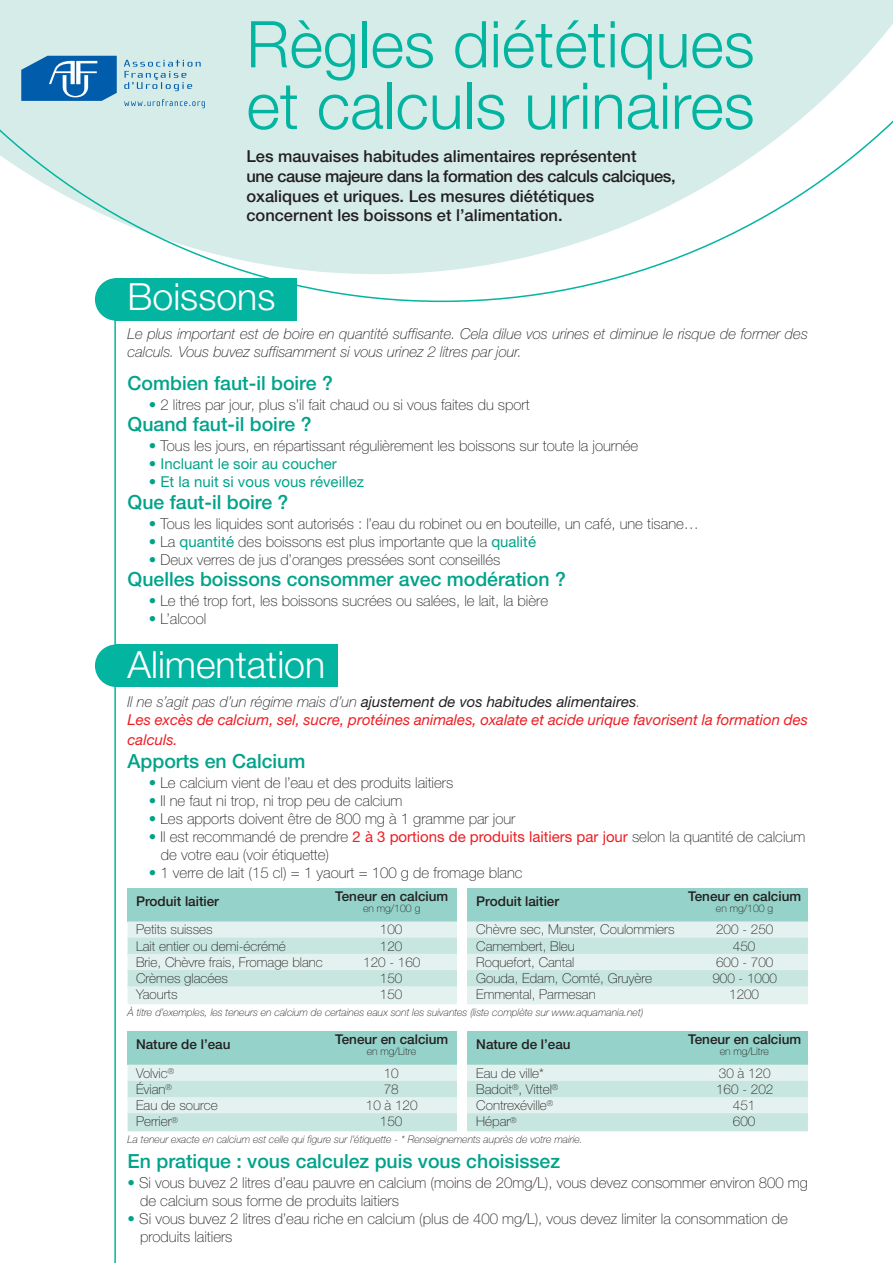
<style>
.page{position:relative;width:893px;height:1263px;background:#fff}
.page>*{position:absolute;margin:0;border:0;box-sizing:border-box;transform-origin:0 0}
.t1{font:300 64.5px/61.5px "Helvetica Neue";color:#03b4a1}
.t2{font:300 37.5px "Helvetica Neue";color:#fff}
.t3{font:500 19.5px "Helvetica Neue";color:#00a38a}
.t4{font:500 16.5px/19.8px "Helvetica Neue";color:#231f20}
.t5{font:100 15px/18px "Helvetica Neue";color:#231f20}
.t6{font:italic 15px/18px "Helvetica Neue";color:#ee1d23}
.t7{font:italic 100 15px/18px "Helvetica Neue";color:#231f20}
.t8{font:15px "Helvetica Neue";color:#00a38a}
.t9{font:100 13.5px "Helvetica Neue";color:#231f20}
.t10{font:500 13.5px "Helvetica Neue";color:#231f20}
.t11{font:italic 100 10.5px "Helvetica Neue";color:#231f20}
.t12{font:100 10.5px "Helvetica Neue";color:#231f20}
.s1{color:#00a38a}
.s2{font-weight:100}
.s3{font-weight:400;color:#00a38a}
.s4{font-weight:100;color:#231f20}
.s5{color:#231f20}
.s6{font-weight:400;color:#ee1d23}
</style>
<div class="page">
<div style="left:95px;top:644px;width:42px;height:43px;background:#03b4a1;border-radius:50%"></div>
<div style="left:116px;top:644px;width:222px;height:43px;background:#03b4a1"></div>
<div style="left:95px;top:278px;width:42px;height:43px;background:#03b4a1;border-radius:50%"></div>
<div style="left:116px;top:278px;width:181px;height:43px;background:#03b4a1"></div>
<div style="left:128px;top:888px;width:680px;height:33px;background:#95d2c9"></div>
<svg style="left:0;top:0;width:893px;height:302px"></svg>
<div style="left:128px;top:921px;width:680px;height:18px;background:#e3f2ef"></div>
<div style="left:128px;top:938px;width:680px;height:18px;background:#c8e6e0"></div>
<div style="left:128px;top:954px;width:680px;height:18px;background:#e3f2ef"></div>
<div style="left:128px;top:970px;width:680px;height:18px;background:#c8e6e0"></div>
<div style="left:128px;top:986px;width:680px;height:18px;background:#e3f2ef"></div>
<div style="left:457px;top:884px;width:10px;height:122px;background:#fff"></div>
<div style="left:128px;top:1032px;width:680px;height:33px;background:#95d2c9"></div>
<div style="left:128px;top:1065px;width:680px;height:18px;background:#e3f2ef"></div>
<div style="left:128px;top:1081px;width:680px;height:18px;background:#c8e6e0"></div>
<div style="left:128px;top:1097px;width:680px;height:18px;background:#e3f2ef"></div>
<div style="left:128px;top:1113px;width:680px;height:18px;background:#c8e6e0"></div>
<div style="left:457px;top:1027px;width:10px;height:122px;background:#fff"></div>
<hr style="left:114px;top:295px;width:2px;height:968px;background:#03b4a1">
<svg style="left:124px;top:99px;width:81px;height:9px"></svg>
<svg style="left:124px;top:60px;width:77px;height:31px;background:#b7d7df"></svg>
<svg style="left:21px;top:56px;width:96px;height:45px;background:#2d79b9"></svg>
<h1 class="t1" style="left:246px;top:20px;width:510px">Règles diététiques et calculs urinaires</h1>
<p class="t4" style="left:246px;top:148px;width:431px">Les mauvaises habitudes alimentaires représentent<br>une cause majeure dans la formation des calculs calciques, oxaliques et uriques. Les mesures diététiques concernent les boissons et l’alimentation.</p>
<h2 class="t2" style="left:128px;top:283px;width:149px">Boissons</h2>
<p class="t7" style="left:128px;top:326px;width:682px">Le plus important est de boire en quantité suffisante. Cela dilue vos urines et diminue le risque de former des calculs. Vous buvez suffisamment si vous urinez 2 litres par jour.</p>
<h3 class="t3" style="left:128px;top:376px;width:207px">Combien faut-il boire ?</h3>
<p class="t5" style="left:149px;top:397px;width:382px"><span class="s1">•</span> 2 litres par jour, plus s’il fait chaud ou si vous faites du sport</p>
<h3 class="t3" style="left:128px;top:417px;width:186px">Quand faut-il boire ?</h3>
<p class="t5" style="left:149px;top:438px;width:491px"><span class="s1">•</span> Tous les jours, en répartissant régulièrement les boissons sur toute la journée</p>
<p class="t8" style="left:149px;top:459px;width:189px"><span class="s2">•</span> Incluant le soir au coucher</p>
<p class="t8" style="left:149px;top:477px;width:217px"><span class="s2">•</span> Et la nuit si vous vous réveillez</p>
<h3 class="t3" style="left:128px;top:495px;width:162px">Que faut-il boire ?</h3>
<p class="t5" style="left:149px;top:516px;width:552px"><span class="s1">•</span> Tous les liquides sont autorisés : l’eau du robinet ou en bouteille, un café, une tisane…</p>
<p class="t5" style="left:149px;top:534px;width:389px"><span class="s1">•</span> La <span class="s3">quantité</span> des boissons est plus importante que la <span class="s3">qualité</span></p>
<p class="t5" style="left:149px;top:552px;width:353px"><span class="s1">•</span> Deux verres de jus d’oranges pressées sont conseillés</p>
<h3 class="t3" style="left:128px;top:572px;width:440px">Quelles boissons consommer avec modération ?</h3>
<p class="t5" style="left:149px;top:593px;width:401px"><span class="s1">•</span> Le thé trop fort, les boissons sucrées ou salées, le lait, la bière</p>
<p class="t5" style="left:149px;top:611px;width:59px"><span class="s1">•</span> L’alcool</p>
<h2 class="t2" style="left:128px;top:651px;width:199px">Alimentation</h2>
<p class="t6" style="left:128px;top:694px;width:682px"><span class="s4">Il ne s’agit pas d’un régime mais d’un</span> <span class="s5">ajustement de vos habitudes alimentaires</span><span class="s4">.<br></span>Les excès de calcium, sel, sucre, protéines animales, oxalate et acide urique favorisent la formation des</p>
<p class="t6" style="left:128px;top:732px;width:52px">calculs.</p>
<h3 class="t3" style="left:128px;top:754px;width:179px">Apports en Calcium</h3>
<p class="t5" style="left:149px;top:775px;width:306px"><span class="s1">•</span> Le calcium vient de l’eau et des produits laitiers</p>
<p class="t5" style="left:149px;top:793px;width:255px"><span class="s1">•</span> Il ne faut ni trop, ni trop peu de calcium</p>
<p class="t5" style="left:149px;top:811px;width:368px"><span class="s1">•</span> Les apports doivent être de 800 mg à 1 gramme par jour</p>
<p class="t5" style="left:161px;top:829px;width:646px;text-indent:-12px"><span class="s1">•</span> Il est recommandé de prendre <span class="s6">2 à 3 portions de produits laitiers par jour</span> selon la quantité de calcium de votre eau (voir étiquette)</p>
<p class="t5" style="left:149px;top:865px;width:375px"><span class="s1">•</span> 1 verre de lait (15 cl) = 1 yaourt = 100 g de fromage blanc</p>
<p class="t10" style="left:136px;top:896px;width:84px">Produit laitier</p>
<p class="t10" style="left:335px;top:891px;width:114px">Teneur en calcium</p>
<p class="t10" style="left:476px;top:896px;width:84px">Produit laitier</p>
<p class="t10" style="left:688px;top:891px;width:114px">Teneur en calcium</p>
<p class="t12" style="left:363px;top:905px;width:59px">en mg/100 g</p>
<p class="t12" style="left:716px;top:905px;width:59px">en mg/100 g</p>
<p class="t9" style="left:136px;top:925px;width:78px">Petits suisses</p>
<p class="t9" style="left:380px;top:925px;width:24px">100</p>
<p class="t9" style="left:476px;top:925px;width:200px">Chèvre sec, Munster, Coulommiers</p>
<p class="t9" style="left:716px;top:925px;width:59px">200 - 250</p>
<p class="t9" style="left:136px;top:941px;width:151px">Lait entier ou demi-écrémé</p>
<p class="t9" style="left:380px;top:941px;width:24px">120</p>
<p class="t9" style="left:476px;top:941px;width:100px">Camembert, Bleu</p>
<p class="t9" style="left:733px;top:941px;width:24px">450</p>
<p class="t9" style="left:136px;top:957px;width:188px">Brie, Chèvre frais, Fromage blanc</p>
<p class="t9" style="left:363px;top:957px;width:59px">120 - 160</p>
<p class="t9" style="left:476px;top:957px;width:100px">Roquefort, Cantal</p>
<p class="t9" style="left:716px;top:957px;width:59px">600 - 700</p>
<p class="t9" style="left:136px;top:973px;width:93px">Crèmes glacées</p>
<p class="t9" style="left:380px;top:973px;width:24px">150</p>
<p class="t9" style="left:476px;top:973px;width:177px">Gouda, Edam, Comté, Gruyère</p>
<p class="t9" style="left:712px;top:973px;width:66px">900 - 1000</p>
<p class="t9" style="left:136px;top:990px;width:43px">Yaourts</p>
<p class="t9" style="left:380px;top:990px;width:24px">150</p>
<p class="t9" style="left:476px;top:990px;width:121px">Emmental, Parmesan</p>
<p class="t9" style="left:729px;top:990px;width:31px">1200</p>
<p class="t11" style="left:128px;top:1009px;width:517px">À titre d’exemples, les teneurs en calcium de certaines eaux sont les suivantes (liste complète sur www.aquamania.net)</p>
<p class="t10" style="left:136px;top:1039px;width:96px">Nature de l’eau</p>
<p class="t10" style="left:335px;top:1035px;width:114px">Teneur en calcium</p>
<p class="t10" style="left:476px;top:1039px;width:96px">Nature de l’eau</p>
<p class="t10" style="left:688px;top:1035px;width:114px">Teneur en calcium</p>
<p class="t12" style="left:367px;top:1048px;width:51px">en mg/Litre</p>
<p class="t12" style="left:720px;top:1048px;width:51px">en mg/Litre</p>
<p class="t9" style="left:136px;top:1068px;width:40px">Volvic<sup>®</sup></p>
<p class="t9" style="left:384px;top:1068px;width:16px">10</p>
<p class="t9" style="left:476px;top:1068px;width:69px">Eau de ville*</p>
<p class="t9" style="left:719px;top:1068px;width:53px">30 à 120</p>
<p class="t9" style="left:136px;top:1084px;width:38px">Évian<sup>®</sup></p>
<p class="t9" style="left:384px;top:1084px;width:16px">78</p>
<p class="t9" style="left:476px;top:1084px;width:84px">Badoit<sup>®</sup>, Vittel<sup>®</sup></p>
<p class="t9" style="left:716px;top:1084px;width:59px">160 - 202</p>
<p class="t9" style="left:136px;top:1100px;width:83px">Eau de source</p>
<p class="t9" style="left:366px;top:1100px;width:53px">10 à 120</p>
<p class="t9" style="left:476px;top:1100px;width:79px">Contrexéville<sup>®</sup></p>
<p class="t9" style="left:733px;top:1100px;width:24px">451</p>
<p class="t9" style="left:136px;top:1117px;width:43px">Perrier<sup>®</sup></p>
<p class="t9" style="left:380px;top:1117px;width:24px">150</p>
<p class="t9" style="left:476px;top:1117px;width:42px">Hépar<sup>®</sup></p>
<p class="t9" style="left:733px;top:1117px;width:24px">600</p>
<p class="t11" style="left:128px;top:1135px;width:457px">La teneur exacte en calcium est celle qui figure sur l’étiquette - * Renseignements auprès de votre mairie.</p>
<h3 class="t3" style="left:128px;top:1154px;width:434px">En pratique : vous calculez puis vous choisissez</h3>
<p class="t5" style="left:140px;top:1175px;width:669px;text-indent:-12px"><span class="s1">•</span> Si vous buvez 2 litres d’eau pauvre en calcium (moins de 20mg/L), vous devez consommer environ 800 mg de calcium sous forme de produits laitiers</p>
<p class="t5" style="left:140px;top:1211px;width:649px;text-indent:-12px"><span class="s1">•</span> Si vous buvez 2 litres d’eau riche en calcium (plus de 400 mg/L), vous devez limiter la consommation de produits laitiers</p>
</div>
